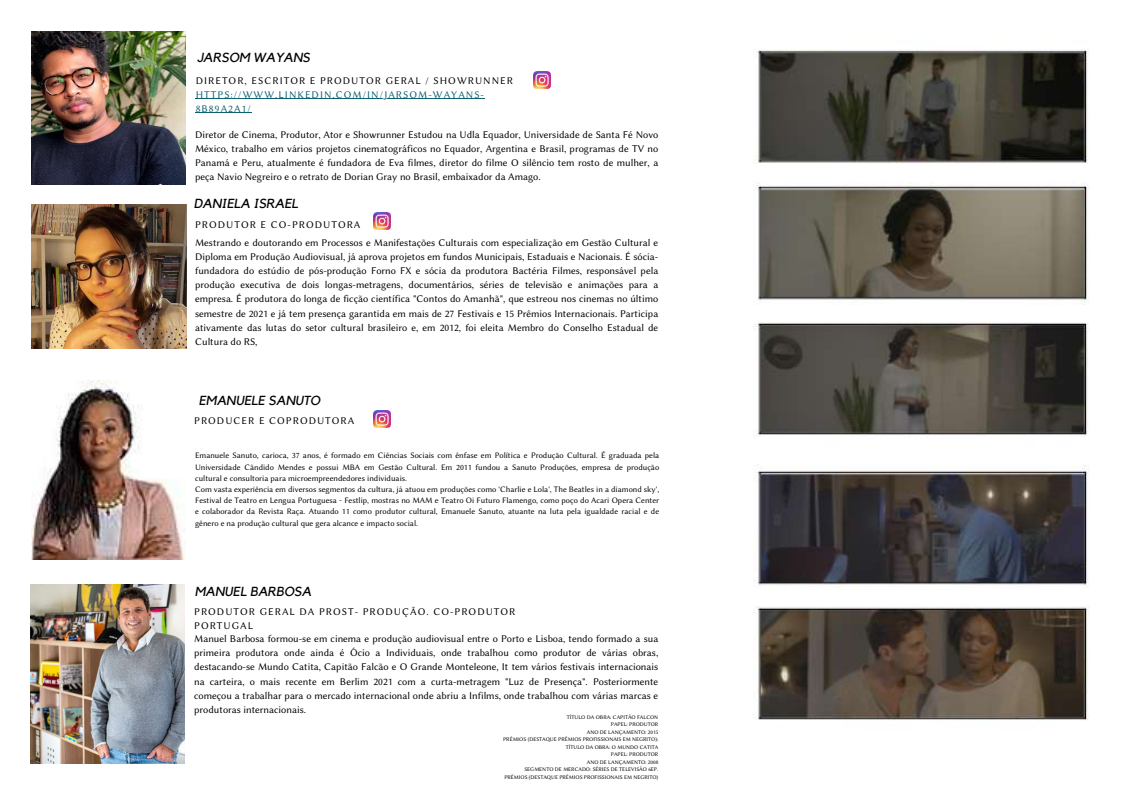
<style>
.page{position:relative;width:1125px;height:796px;background:#fff}
.page>*{position:absolute;margin:0;border:0;box-sizing:border-box;transform-origin:0 0}
.t1{font:italic 13.05px "Kollektif";color:#000}
.t2{font:10.35px/14.1px "Lin Biolinum O";color:#000;text-align:justify}
.t3{font:10.35px/14.1px "Lin Biolinum O";letter-spacing:.1em;color:#000}
.t4{font:10.35px/14.1px "Lin Biolinum O";letter-spacing:.1em;color:#0e6171}
.t5{font:8.4px/11.2px "Lin Biolinum O";color:#000}
.t6{font:5.62px/7.5px "Lin Biolinum O";color:#000;text-align:right}
</style>
<div class="page">
<img style="left:32px;top:31px;width:153px;height:153px">
<img style="left:534px;top:71px;width:17px;height:17px">
<img style="left:32px;top:205px;width:154px;height:143px">
<img style="left:374px;top:212px;width:17px;height:17px">
<img style="left:31px;top:584px;width:154px;height:179px">
<hr style="left:196px;top:99px;width:289px;height:1px;background:#0e6171">
<hr style="left:196px;top:113px;width:56px;height:1px;background:#0e6171">
<img style="left:32px;top:380px;width:153px;height:179px">
<img style="left:374px;top:410px;width:17px;height:17px">
<img style="left:754px;top:49px;width:335px;height:671px">
<p class="t1" style="left:197px;top:51px;width:115px">JARSOM WAYANS</p>
<p class="t3" style="left:196px;top:74px;width:319px">DIRETOR, ESCRITOR E PRODUTOR GERAL / SHOWRUNNER</p>
<p class="t4" style="left:196px;top:88px;width:290px">HTTPS://WWW.LINKEDIN.COM/IN/JARSOM-WAYANS-<br>8B89A2A1/</p>
<p class="t2" style="left:195px;top:127px;width:465px">Diretor de Cinema, Produtor, Ator e Showrunner Estudou na Udla Equador, Universidade de Santa Fé Novo México, trabalho em vários projetos cinematográficos no Equador, Argentina e Brasil, programas de TV no Panamá e Peru, atualmente é fundadora de Eva filmes, diretor do filme O silêncio tem rosto de mulher, a peça Navio Negreiro e o retrato de Dorian Gray no Brasil, embaixador da Amago.</p>
<p class="t1" style="left:194px;top:197px;width:106px">DANIELA ISRAEL</p>
<p class="t2" style="left:195px;top:236px;width:465px">Mestrando e doutorando em Processos e Manifestações Culturais com especialização em Gestão Cultural e Diploma em Produção Audiovisual, já aprova projetos em fundos Municipais, Estaduais e Nacionais. É sócia&shy;fundadora do estúdio de pós-produção Forno FX e sócia da produtora Bactéria Filmes, responsável pela produção executiva de dois longas-metragens, documentários, séries de televisão e animações para a empresa. É produtora do longa de ficção científica "Contos do Amanhã", que estreou nos cinemas no último semestre de 2021 e já tem presença garantida em mais de 27 Festivais e 15 Prêmios Internacionais. Participa ativamente das lutas do setor cultural brasileiro e, em 2012, foi eleita Membro do Conselho Estadual de Cultura do RS,</p>
<p class="t3" style="left:195px;top:218px;width:167px">PRODUTOR E CO-PRODUTORA</p>
<p class="t1" style="left:199px;top:394px;width:123px">EMANUELE SANUTO</p>
<p class="t3" style="left:194px;top:413px;width:162px">PRODUCER E COPRODUTORA</p>
<p class="t5" style="left:195px;top:450px;width:466px">Emanuele Sanuto, carioca, 37 anos, é formado em Ciências Sociais com ênfase em Política e Produção Cultural. É graduada pela Universidade Cândido Mendes e possui MBA em Gestão Cultural. Em 2011 fundou a Sanuto Produções, empresa de produção cultural e consultoria para microempreendedores individuais.<br>Com vasta experiência em diversos segmentos da cultura, já atuou em produções como 'Charlie e Lola', The Beatles in a diamond sky', Festival de Teatro en Lengua Portuguesa - Festlip, mostras no MAM e Teatro Oi Futuro Flamengo, como poço do Acari Opera Center e colaborador da Revista Raça. Atuando 11 como produtor cultural, Emanuele Sanuto, atuante na luta pela igualdade racial e de gênero e na produção cultural que gera alcance e impacto social.</p>
<p class="t1" style="left:195px;top:585px;width:118px">MANUEL BARBOSA</p>
<p class="t2" style="left:194px;top:631px;width:466px">Manuel Barbosa formou-se em cinema e produção audiovisual entre o Porto e Lisboa, tendo formado a sua primeira produtora onde ainda é Ócio a Individuais, onde trabalhou como produtor de várias obras, destacando-se Mundo Catita, Capitão Falcão e O Grande Monteleone, It tem vários festivais internacionais na carteira, o mais recente em Berlim 2021 com a curta-metragem "Luz de Presença". Posteriormente começou a trabalhar para o mercado internacional onde abriu a Infilms, onde trabalhou com várias marcas e produtoras internacionais.</p>
<p class="t3" style="left:194px;top:604px;width:323px">PRODUTOR GERAL DA PROST- PRODUÇÃO. CO-PRODUTOR<br>PORTUGAL</p>
<p class="t6" style="left:503px;top:713px;width:157px">TÍTULO DA OBRA: CAPITÃO FALCON<br>PAPEL: PRODUTOR<br>ANO DE LANÇAMENTO: 2015<br>PRÊMIOS (DESTAQUE PRÊMIOS PROFISSIONAIS EM NEGRITO):<br>TÍTULO DA OBRA: O MUNDO CATITA<br>PAPEL: PRODUTOR<br>ANO DE LANÇAMENTO: 2008<br>SEGMENTO DE MERCADO: SÉRIES DE TELEVISÃO 6EP.<br>PRÊMIOS (DESTAQUE PRÊMIOS PROFISSIONAIS EM NEGRITO)</p>
</div>
